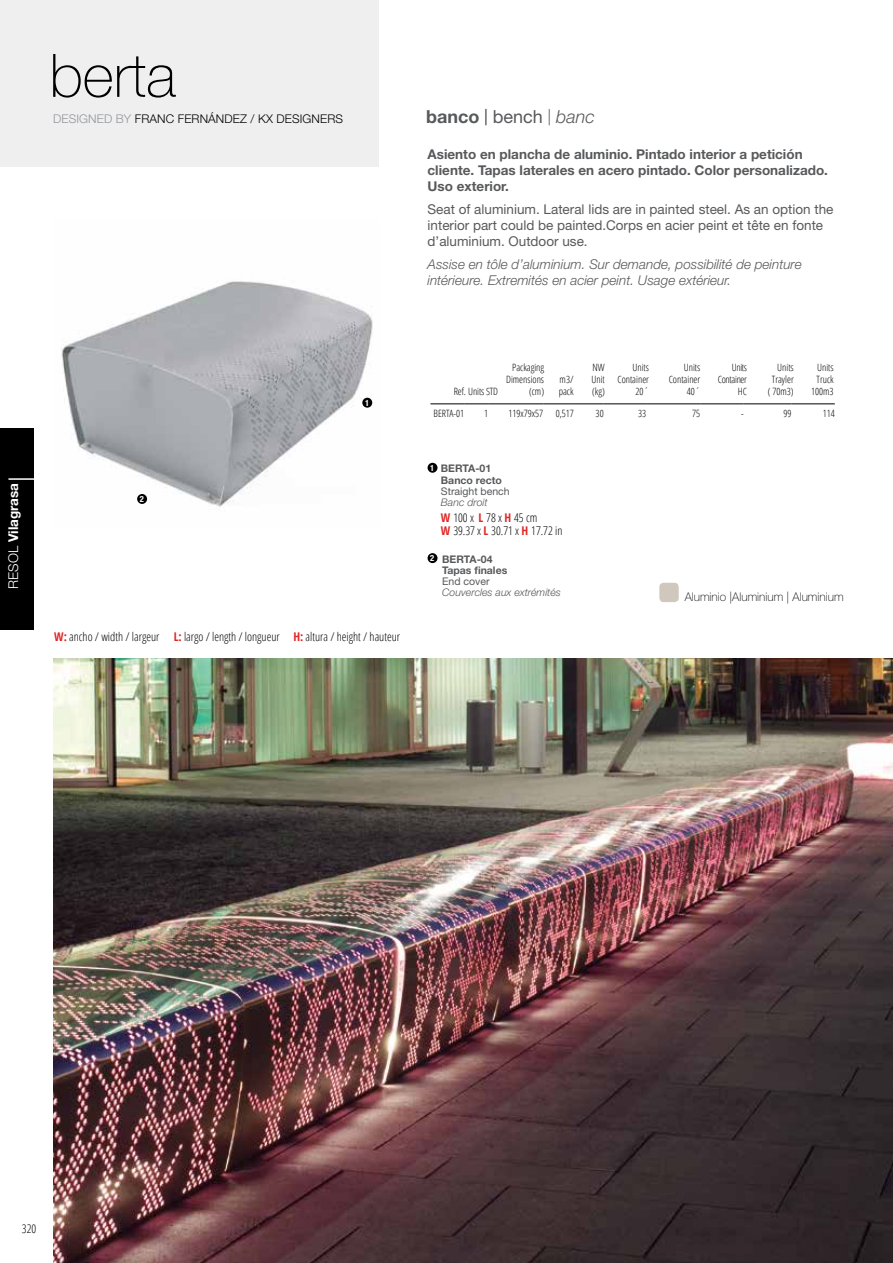
<style>
.page{position:relative;width:893px;height:1263px;background:#fff}
.page>*{position:absolute;margin:0;border:0;box-sizing:border-box;transform-origin:0 0}
.t1{font:100 60px "Helvetica Neue LT Std";color:#000}
.t2{font:700 18px "Helvetica Neue LT Std";color:#58595b}
.t3{font:13.5px/16.2px "Helvetica Neue LT Std";color:#58595b}
.t4{font:700 13.5px/16.2px "Helvetica Neue LT Std";color:#58595b}
.t5{font:italic 300 13.5px/16.2px "Helvetica Neue LT Std";color:#58595b}
.t6{font:700 13.5px "Helvetica Neue LT Std";color:#fff}
.t7{font:300 condensed 12px/13.2px "Open Sans";color:#000}
.t8{font:300 12px "Helvetica Neue LT Std";letter-spacing:.01em;color:#000}
.t9{font:100 12px "Helvetica Neue LT Std";color:#000}
.t10{font:700 10.5px/11.1px "Helvetica Neue LT Std";color:#58595b}
.t11{font:italic 300 10.5px "Helvetica Neue LT Std";color:#58595b}
.t12{font:10.5px "Helvetica Neue LT Std";color:#58595b}
.t13{font:300 condensed 10.05px/12px "Open Sans";color:#000;text-align:right}
.t14{font:300 condensed 10.05px/12px "Open Sans";letter-spacing:-.03em;color:#000;text-align:right}
.t15{font:700 condensed 8.55px "Helvetica Neue LT Std";color:#fff}
.s1{font-weight:300}
.s2{color:#939598}
.s3{font-family:"Raleway";font-weight:300;color:#000}
.s4{font-weight:400}
.s5{font-family:"Raleway";font-weight:300}
.s6{font-weight:300;font-style:italic}
.s7{font-weight:700;color:#e12726}
</style>
<div class="page">
<div style="left:0;top:428px;width:34px;height:201px;background:#000"></div>
<hr style="left:8px;top:478px;width:40px;height:2px;background:#fff">
<div style="left:0;top:0;width:379px;height:167px;background:#efeff0"></div>
<hr style="left:430px;top:403px;width:34px;height:1px;background:#000">
<svg style="left:464px;top:403px;width:24px;height:1px"></svg>
<hr style="left:488px;top:403px;width:55px;height:1px;background:#000">
<hr style="left:543px;top:403px;width:31px;height:1px;background:#000">
<hr style="left:574px;top:403px;width:30px;height:1px;background:#000">
<hr style="left:604px;top:403px;width:42px;height:1px;background:#000">
<hr style="left:646px;top:403px;width:54px;height:1px;background:#000">
<hr style="left:700px;top:403px;width:44px;height:1px;background:#000">
<hr style="left:744px;top:403px;width:47px;height:1px;background:#000">
<hr style="left:791px;top:403px;width:44px;height:1px;background:#000">
<div style="left:659px;top:583px;width:20px;height:19px;background:#d0c7bd;border-radius:4px"></div>
<img style="left:53px;top:659px;width:840px;height:604px">
<img style="left:61px;top:281px;width:312px;height:226px">
<div style="left:428px;top:463px;width:9px;height:10px;background:#000;border-radius:50%"></div>
<div style="left:362px;top:398px;width:10px;height:10px;background:#000;border-radius:50%"></div>
<div style="left:428px;top:553px;width:9px;height:10px;background:#000;border-radius:50%"></div>
<div style="left:137px;top:494px;width:10px;height:10px;background:#000;border-radius:50%"></div>
<h3 class="t6" style="left:5px;top:589px;width:107px;rotate:-90deg"><span class="s1">RESOL</span> Vilagrasa</h3>
<h1 class="t1" style="left:49px;top:41px;width:128px">berta</h1>
<p class="t8" style="left:53px;top:112px;width:291px"><span class="s2">DESIGNED BY</span> FRANC FERNÁNDEZ / KX DESIGNERS</p>
<h2 class="t2" style="left:426px;top:105px;width:170px">banco <span class="s3">|</span> <span class="s4">bench</span> <span class="s5">|</span> <span class="s6">banc</span></h2>
<h3 class="t4" style="left:428px;top:146px;width:402px">Asiento en plancha de aluminio. Pintado interior a petición cliente. Tapas laterales en acero pintado. Color personalizado.<br>Uso exterior.</h3>
<h3 class="t3" style="left:428px;top:201px;width:407px">Seat of aluminium. Lateral lids are in painted steel. As an option the interior part could be painted.Corps en acier peint et tête en fonte d’aluminium. Outdoor use.</h3>
<h3 class="t5" style="left:428px;top:256px;width:376px">Assise en tôle d’aluminium. Sur demande, possibilité de peinture intérieure. Extremités en acier peint. Usage extérieur.</h3>
<p class="t15" style="left:140px;top:494px;width:6px">2</p>
<p class="t15" style="left:365px;top:397px;width:6px">1</p>
<p class="t7" style="left:54px;top:629px;width:347px"><span class="s7">W:</span> ancho / width / largeur <span class="s7">L:</span> largo / length / longueur <span class="s7">H:</span> altura / height / hauteur</p>
<p class="t13" style="left:454px;top:385px;width:46px">Ref. Units STD</p>
<p class="t13" style="left:506px;top:361px;width:40px">Packaging<br>Dimensions (cm)</p>
<p class="t13" style="left:559px;top:373px;width:16px;text-align:left">m3/ pack</p>
<p class="t13" style="left:591px;top:361px;width:15px;text-align:justify">NW Unit (kg)</p>
<p class="t13" style="left:617px;top:361px;width:33px">Units<br>Container<br>20´</p>
<p class="t13" style="left:669px;top:361px;width:33px">Units<br>Container<br>40´</p>
<p class="t14" style="left:718px;top:361px;width:31px">Units<br>Container<br>HC</p>
<p class="t13" style="left:768px;top:361px;width:27px">Units<br>Trayler ( 70m3)</p>
<p class="t13" style="left:811px;top:361px;width:24px;text-align:center">Units<br>Truck<br>100m3</p>
<p class="t13" style="left:434px;top:407px;width:32px">BERTA-01</p>
<p class="t13" style="left:484px;top:407px;width:6px">1</p>
<p class="t13" style="left:508px;top:407px;width:67px">119x79x57 0,517</p>
<p class="t13" style="left:596px;top:407px;width:10px">30</p>
<p class="t13" style="left:638px;top:407px;width:10px">33</p>
<p class="t13" style="left:692px;top:407px;width:10px">75</p>
<p class="t13" style="left:741px;top:407px;width:4px">-</p>
<p class="t13" style="left:783px;top:407px;width:10px">99</p>
<p class="t13" style="left:823px;top:407px;width:14px">114</p>
<p class="t15" style="left:430px;top:463px;width:6px">1</p>
<p class="t10" style="left:441px;top:463px;width:63px">BERTA-01<br>Banco recto</p>
<p class="t12" style="left:441px;top:485px;width:70px">Straight bench</p>
<p class="t11" style="left:441px;top:496px;width:48px">Banc droit</p>
<p class="t7" style="left:441px;top:510px;width:123px"><span class="s7">W</span> 100 x <span class="s7">L</span> 78 x <span class="s7">H</span> 45 cm<br><span class="s7">W</span> 39.37 x <span class="s7">L</span> 30.71 x <span class="s7">H</span> 17.72 in</p>
<p class="t15" style="left:430px;top:553px;width:6px">2</p>
<p class="t10" style="left:442px;top:553px;width:67px">BERTA-04<br>Tapas finales</p>
<p class="t12" style="left:442px;top:575px;width:49px">End cover</p>
<p class="t11" style="left:442px;top:586px;width:120px">Couvercles aux extrémités</p>
<p class="t9" style="left:685px;top:590px;width:160px">Aluminio |Aluminium | Aluminium</p>
<p class="t7" style="left:22px;top:1222px;width:16px">320</p>
</div>
